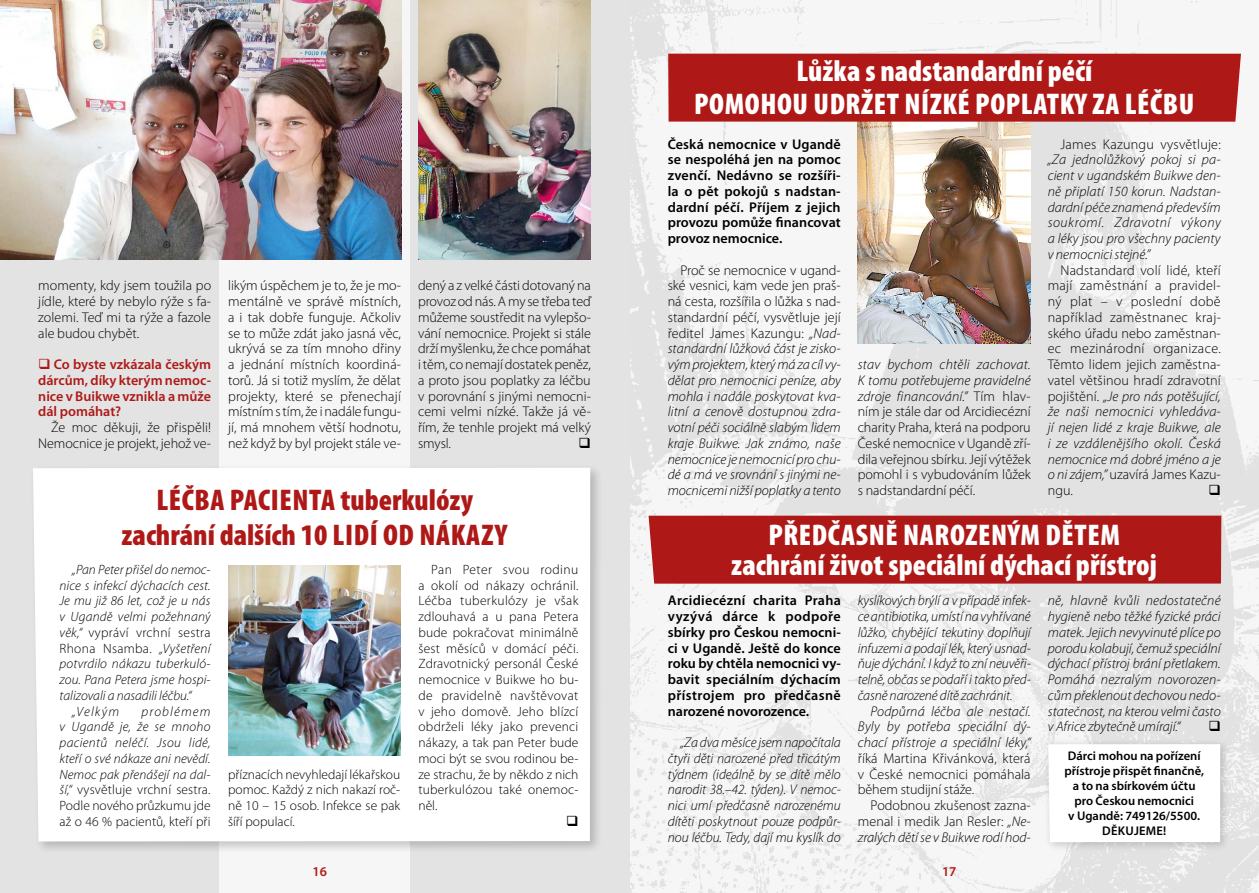
<style>
.page{position:relative;width:1259px;height:893px;background:#fff}
.page>*{position:absolute;margin:0;border:0;box-sizing:border-box;transform-origin:0 0}
.t1{font:900 condensed 30px/30px "Myriad Pro";letter-spacing:.02em;color:#fff;text-align:center}
.t2{font:900 condensed 30px/34.5px "Myriad Pro";color:#ae1917;text-align:center}
.t3{font:900 condensed 30px "Myriad Pro";color:#fff}
.t4{font:300 14.1px/15.8px "Myriad Pro";color:#000;text-align:justify}
.t5{font:italic 300 14.1px/15.8px "Myriad Pro";color:#000;text-align:justify}
.t6{font:600 14.1px/15.8px "Myriad Pro";letter-spacing:.01em;color:#000;text-align:justify}
.t7{font:600 14.1px/15.8px "Myriad Pro";color:#ae1917;text-align:justify}
.t8{font:300 13.5px/15.8px "Myriad Pro";letter-spacing:.005em;color:#000;text-align:justify}
.t9{font:italic 300 13.5px/15.8px "Myriad Pro";letter-spacing:.005em;color:#000;text-align:justify}
.t10{font:600 13.5px "Myriad Pro";color:#ae1917}
.t11{font:600 12.6px/15px "Myriad Pro";color:#000;text-align:center}
.s1{font-style:italic}
.s2{font-style:normal}
</style>
<div class="page">
<img style="left:629px;top:0;width:630px;height:893px">
<div style="left:0;top:0;width:629px;height:893px;background:#e3e3e3"></div>
<div style="left:220px;top:0;width:190px;height:893px;background:#f6f6f6"></div>
<img style="left:858px;top:122px;width:172px;height:221px">
<div style="left:668px;top:54px;width:573px;height:68px;background:#ae1917"></div>
<div style="left:648px;top:516px;width:573px;height:68px;background:#ae1917"></div>
<img style="left:0;top:0;width:401px;height:259px">
<img style="left:418px;top:0;width:173px;height:259px">
<div style="left:1042px;top:738px;width:188px;height:114px;background:#000;opacity:.2"></div>
<svg style="left:1048px;top:744px;width:172px;height:98px"></svg>
<div style="left:29px;top:463px;width:573px;height:391px;background:#000;opacity:.2"></div>
<div style="left:33px;top:468px;width:557px;height:373px;background:#fff"></div>
<img style="left:228px;top:566px;width:173px;height:189px">
<svg style="left:1209px;top:485px;width:10px;height:10px"></svg>
<svg style="left:1209px;top:721px;width:10px;height:10px"></svg>
<svg style="left:567px;top:815px;width:10px;height:11px"></svg>
<p class="t4" style="left:38px;top:278px;width:174px">momenty, kdy jsem toužila po jídle, které by nebylo rýže s fa&shy;zolemi. Teď mi ta rýže a fazole ale budou chybět.</p>
<p class="t7" style="left:38px;top:356px;width:174px">❑ Co byste vzkázala českým dárcům, díky kterým nemoc&shy;nice v Buikwe vznikla a může dál pomáhat?</p>
<p class="t4" style="left:38px;top:419px;width:174px;text-align:right">Že moc děkuji, že přispěli!<br>Nemocnice je projekt, jehož ve-</p>
<p class="t4" style="left:228px;top:278px;width:174px">likým úspěchem je to, že je mo&shy;mentálně ve správě místních, a i tak dobře funguje. Ačkoliv se to může zdát jako jasná věc, ukrývá se za tím mnoho dřiny a jednání místních koordiná&shy;torů. Já si totiž myslím, že dělat projekty, které se přenechají místním s tím, že i nadále fungu&shy;jí, má mnohem větší hodnotu, než když by byl projekt stále ve-</p>
<p class="t4" style="left:418px;top:278px;width:174px">dený a z velké části dotovaný na provoz od nás. A my se třeba teď můžeme soustředit na vylepšo&shy;vání nemocnice. Projekt si stále drží myšlenku, že chce pomáhat i těm, co nemají dostatek peněz, a proto jsou poplatky za léčbu v porovnání s jinými nemocni&shy;cemi velmi nízké. Takže já vě&shy;řím, že tenhle projekt má velký smysl.</p>
<h1 class="t2" style="left:122px;top:482px;width:387px">Léčba paci enta tuberkulózy zachrání dalších 10 lid í od nákazy</h1>
<p class="t9" style="left:72px;top:561px;width:140px">„Pan Peter přišel do nemoc-</p>
<p class="t9" style="left:60px;top:577px;width:153px">nice s infekcí dýchacích cest.</p>
<p class="t9" style="left:60px;top:593px;width:152px">Je mu již 86 let, což je u nás</p>
<p class="t9" style="left:60px;top:609px;width:153px">v Ugandě velmi požehnaný</p>
<p class="t8" style="left:60px;top:624px;width:152px"><span class="s1">věk,“</span> vypráví vrchní sestra</p>
<p class="t8" style="left:60px;top:640px;width:152px">Rhona N samba. <span class="s1">„Vyšetření</span></p>
<p class="t9" style="left:60px;top:656px;width:152px">potvrdilo nákazu tuberkuló-</p>
<p class="t9" style="left:60px;top:672px;width:153px">zou. Pana Petera jsme hospi-</p>
<p class="t9" style="left:60px;top:687px;width:134px">talizovali a nasadili léčbu.“</p>
<p class="t9" style="left:72px;top:703px;width:48px">„Velkým</p>
<p class="t8" style="left:418px;top:561px;width:162px;text-indent:13px">Pan Peter svou rodinu a okolí od nákazy ochránil.<br>Léčba tuberkulózy je však zdlouhavá a u pana Petera bude pokračovat minimálně šest měsíců v domácí péči.<br>Zdravotnický personál České nemocnice v Buikwe ho bu&shy;de pravidelně navštěvovat v jeho domově. Jeho blízcí obdrželi léky jako prevenci nákazy, a tak pan Peter bude moci být se svou rodinou be&shy;ze strachu, že by někdo z nich tuberkulózou také onemoc&shy;něl.</p>
<p class="t9" style="left:60px;top:703px;width:153px;text-indent:82px">problémem v Ugandě je, že se mnoho pacientů neléčí. Jsou lidé, kteří o své nákaze ani nevědí.<br>Nemoc pak přenášejí na dal&shy;ší,“ <span class="s2">vysvětluje vrchní sestra.<br>Podle nového průzkumu jde až o 46 % pacientů, kteří při</span></p>
<p class="t8" style="left:228px;top:766px;width:174px">příznacích nevyhledají lékařskou pomoc. Každý z nich nakazí roč&shy;ně 10 – 15 osob. I nfekce se pak šíří populací.</p>
<h1 class="t3" style="left:796px;top:52px;width:298px">Lůžka s nadstandardní péčí</h1>
<h1 class="t1" style="left:694px;top:88px;width:33px">pomohou</h1>
<h1 class="t1" style="left:813px;top:88px;width:352px">udržet nízké poplatky za léčbu</h1>
<p class="t6" style="left:667px;top:136px;width:175px">Česká nemocnice v Ugandě se nespoléhá jen na pomoc zvenčí. Nedávno se rozšíři&shy;la o pět pokojů s nadstan&shy;dardní péčí. Příjem z jejich provozu pomůže financovat provoz nemocnice.</p>
<p class="t5" style="left:667px;top:262px;width:175px;text-indent:13px"><span class="s2">Proč se nemocnice v ugand&shy;ské vesnici, kam vede jen praš&shy;ná cesta, rozšířila o lůžka s nad&shy;standardní péčí, vysvětluje její ředitel James Kazungu:</span> „Nad&shy;standardní lůžková část je zisko&shy;vým projektem, který má za cíl vy&shy;dělat pro nemocnici peníze, aby mohla i nadále poskytovat kva&shy;litní a cenově dostupnou zdra&shy;votní péči sociálně slabým lidem kraje Buikwe. Jak známo, naše nemocnice je nemocnicí pro chu&shy;dé a má ve srovnání s jinými ne&shy;mocnicemi nižší poplatky a tento</p>
<p class="t4" style="left:857px;top:356px;width:175px"><span class="s1">stav bychom chtěli zachovat.<br>K tomu potřebujeme pravidelné zdroje financování.”</span> Tím hlav&shy;ním je stále dar od Arcidiecézní charity Praha, která na podporu České nemocnice v Ugandě zří&shy;dila veřejnou sbírku. Její výtěžek pomohl i s vybudováním lůžek s nadstandardní péčí.</p>
<p class="t4" style="left:1060px;top:136px;width:162px">James Kazungu vysvětluje:</p>
<p class="t5" style="left:1047px;top:152px;width:175px">„Za jednolůžkový pokoj si pa&shy;cient v ugandském Buikwe den&shy;ně připlatí 150 korun. Nadstan&shy;dardní péče znamená především soukromí. Zdravotní výkony a léky jsou pro všechny pacienty v nemocnici stejné.”</p>
<p class="t4" style="left:1047px;top:262px;width:175px;text-indent:13px">Nadstandard volí lidé, kteří mají zaměstnání a pravidel&shy;ný plat – v poslední době například zaměstnanec kraj&shy;ského úřadu nebo zaměstnan&shy;ec mezinárodní organizace.<br>Těmto lidem jejich zaměstna&shy;vatel většinou hradí zdravotní pojištění. <span class="s1">„Je pro nás potěšující, že naši nemocnici vyhledáva&shy;jí nejen lidé z kraje Buikwe, ale i ze vzdálenějšího okolí. Česká nemocnice má dobré jméno a je o ni zájem,”</span> uzavírá James Kazu&shy;ngu.</p>
<h1 class="t1" style="left:731px;top:519px;width:427px">Předčasně narozeným dětem zachrání život speciální dýchací přístroj</h1>
<p class="t6" style="left:668px;top:592px;width:175px">Arcidiecézní charita Praha vyzývá dárce k podpoře sbírky pro Českou nemocni&shy;ci v Ugandě. Ještě do konce roku by chtěla nemocnici vy&shy;bavit speciálním dýchacím přístrojem pro předčasně narozené novorozence.</p>
<p class="t5" style="left:668px;top:734px;width:174px;text-indent:13px">„Za dva měsíce jsem napočítala čtyři děti narozené před třicátým týdnem (ideálně by se dítě mělo narodit 38.–42. týden). V nemoc&shy;nici umí předčasně narozenému dítěti poskytnout pouze podpůr&shy;nou léčbu. Tedy, dají mu kyslík do</p>
<p class="t5" style="left:858px;top:593px;width:174px">kyslíkových brýlí a v případě infek&shy;ce antibiotika, umístí na vyhřívané lůžko, chybějící tekutiny doplňují infuzemi a podají lék, který usnad&shy;ňuje dýchání. I když to zní neuvěři&shy;telně, občas se podaří i takto před&shy;časně narozené dítě zachránit.</p>
<p class="t5" style="left:858px;top:703px;width:174px;text-indent:13px">Podpůrná léčba ale nestačí.<br>Byly by potřeba speciální dý&shy;chací přístroje a speciální léky,“</p>
<p class="t4" style="left:858px;top:750px;width:174px">říká Martina Křivánková, která v České nemocnici pomáhala během studijní stáže.</p>
<p class="t4" style="left:858px;top:797px;width:174px;text-indent:13px">Podobnou zkušenost zazna&shy;menal i medik Jan Resler: <span class="s1">„Ne&shy;zralých dětí se v Buikwe rodí hod-</span></p>
<p class="t5" style="left:1047px;top:593px;width:174px">ně, hlavně kvůli nedostatečné hygieně nebo těžké fyzické práci matek. Jejich nevyvinuté plíce po porodu kolabují, čemuž speciální dýchací přístroj brání přetlakem.<br>Pomáhá nezralým novorozen&shy;cům překlenout dechovou nedo&shy;statečnost, na kterou velmi často v Africe zbytečně umírají.“</p>
<p class="t11" style="left:1064px;top:748px;width:141px">Dárci mohou na pořízení přístroje přispět finančně, a to na sbírkovém účtu pro Českou nemocnici<br>v Ugandě: 749126/5500.<br>Děkujeme!</p>
<p class="t10" style="left:312px;top:863px;width:16px">16</p>
<p class="t10" style="left:942px;top:863px;width:16px">17</p>
</div>
